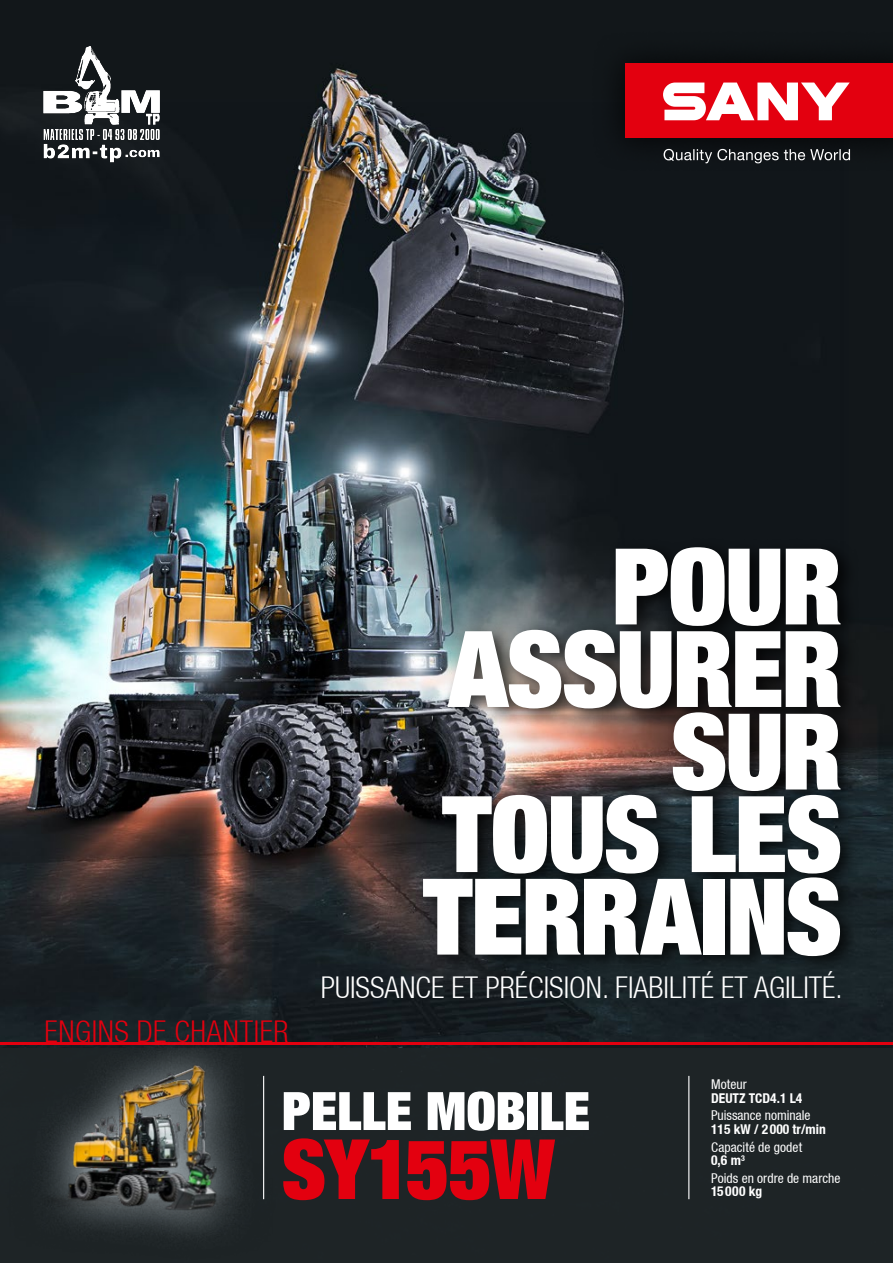
<style>
.page{position:relative;width:893px;height:1263px;background:#fff}
.page>*{position:absolute;margin:0;border:0;box-sizing:border-box;transform-origin:0 0}
.t1{font:900 105px/82.5px "Context Reprise Extra Black S Si Extra";letter-spacing:-.02em;color:#fff;text-align:right}
.t2{font:900 82.5px "Context Reprise Extra Black S Si Extra";letter-spacing:-.015em;color:#e3000f}
.t3{font:900 52.5px "Context Reprise Extra Black S Si Extra";color:#fff}
.t4{font:700 30px "Context Reprise Light Cond S Si";color:#fff}
.t5{font:700 30px "Context Reprise Light Cond S Si";letter-spacing:.02em;color:#e3000f}
.t6{font:13.5px "Context Reprise Condensed S Si Condensed";letter-spacing:.005em;color:#fff}
.t7{font:700 condensed 13.5px "Context Reprise Condensed S Si";color:#fff}
</style>
<div class="page">
<img style="left:0;top:0;width:893px;height:1042px">
<svg style="left:0;top:1042px;width:893px;height:6px;background:#7d0d17"></svg>
<div style="left:0;top:1048px;width:893px;height:215px;background:#1f2527"></div>
<hr style="left:688px;top:1076px;width:1px;height:123px;background:#fff">
<img style="left:17px;top:1045px;width:251px;height:155px">
<div style="left:27px;top:1024px;width:231px;height:228px;background:#c8d3d9;opacity:.85"></div>
<div style="left:592px;top:30px;width:301px;height:141px;background:#101417"></div>
<div style="left:625px;top:64px;width:268px;height:74px;background:#e3000f"></div>
<svg style="left:663px;top:83px;width:187px;height:37px"></svg>
<svg style="left:664px;top:149px;width:186px;height:14px"></svg>
<div style="left:415px;top:537px;width:446px;height:438px;background:#000;opacity:.75"></div>
<img style="left:0;top:24px;width:204px;height:157px">
<h1 class="t1" style="left:423px;top:543px;width:420px">POUR<br>ASSURER<br>SUR<br>TOUS LES<br>TERRAINS</h1>
<h3 class="t5" style="left:45px;top:1014px;width:245px">ENGINS DE CHANTIER</h3>
<h3 class="t4" style="left:321px;top:970px;width:524px">PUISSANCE ET PRÉCISION. FIABILITÉ ET AGILITÉ.</h3>
<h3 class="t3" style="left:282px;top:1077px;width:310px">PELLE MOBILE</h3>
<h2 class="t2" style="left:282px;top:1116px;width:275px">SY155W</h2>
<p class="t6" style="left:711px;top:1076px;width:37px">Moteur</p>
<p class="t7" style="left:711px;top:1089px;width:93px">DEUTZ TCD4.1 L4</p>
<p class="t6" style="left:711px;top:1107px;width:101px">Puissance nominale</p>
<p class="t7" style="left:711px;top:1121px;width:116px">115 kW / 2 000 tr/min</p>
<p class="t6" style="left:711px;top:1139px;width:93px">Capacité de godet</p>
<p class="t7" style="left:711px;top:1152px;width:35px">0,6 m<sup>3</sup></p>
<p class="t6" style="left:711px;top:1170px;width:131px">Poids en ordre de marche</p>
<p class="t7" style="left:711px;top:1183px;width:53px">15 000 kg</p>
</div>
